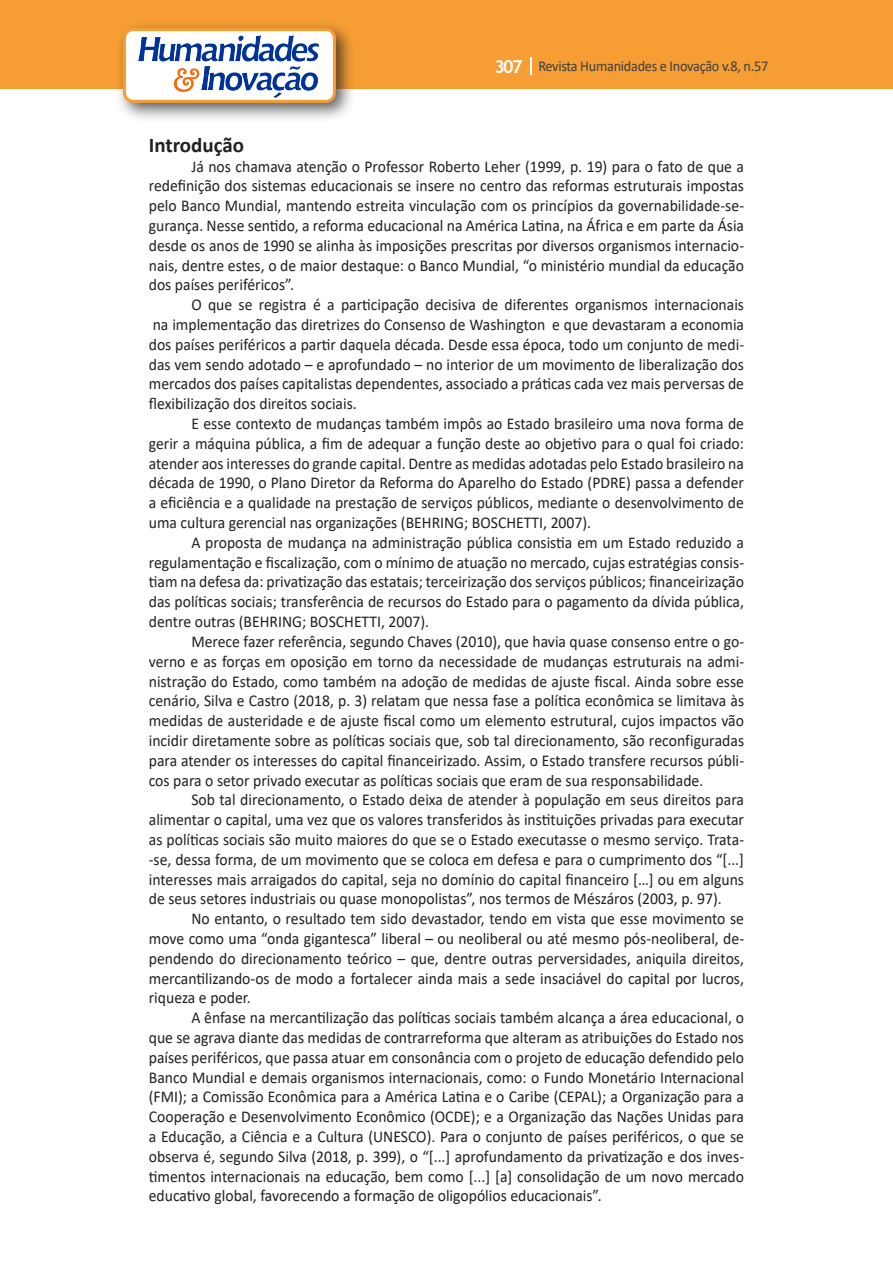
<style>
.page{position:relative;width:893px;height:1263px;background:#fff}
.page>*{position:absolute;margin:0;border:0;box-sizing:border-box;transform-origin:0 0}
.Titulo_2{font:700 21px "Calibri";color:#231f20}
.Texto{font:16.5px/19.8px "Calibri";color:#231f20;text-align:justify;scale:.95 1}
.t1{font:15px "Calibri";letter-spacing:-.02em;color:#3e3e3f;scale:.95 1}
.s1{font-family:"Trebuchet MS";font-weight:700;font-size:18px;color:#fff}
</style>
<div class="page">
<div style="left:0;top:0;width:893px;height:88px;background:#f69e34"></div>
<svg style="left:530px;top:57px;width:2px;height:18px"></svg>
<div style="left:115px;top:20px;width:241px;height:103px;background:#231f20;opacity:.75"></div>
<div style="left:125px;top:30px;width:209px;height:71px;background:#fff;border-radius:9px"></div>
<img style="left:138px;top:35px;width:181px;height:62px">
<div style="left:123px;top:28px;width:213px;height:75px;border:3px solid #f69e34;border-radius:9px"></div>
<p class="t1" style="left:495px;top:56px;width:290px"><span class="s1">307</span> Revista Humanidades e Inovação v.8, n.57</p>
<p class="Titulo_2" style="left:149px;top:130px;width:97px">Introdução</p>
<p class="Texto" style="left:149px;top:156px;width:628px;text-indent:43px">Já nos chamava atenção o Professor Roberto Leher (1999, p. 19) para o fato de que a redefinição dos sistemas educacionais se insere no centro das reformas estruturais impostas pelo Banco Mundial, mantendo estreita vinculação com os princípios da governabilidade-se&shy;gurança. Nesse sentido, a reforma educacional na América Latina, na África e em parte da Ásia desde os anos de 1990 se alinha às imposições prescritas por diversos organismos internacio&shy;nais, dentre estes, o de maior destaque: o Banco Mundial, “o ministério mundial da educação dos países periféricos”.</p>
<p class="Texto" style="left:149px;top:294px;width:628px;text-indent:43px">O que se registra é a participação decisiva de diferentes organismos internacionais na implementação das diretrizes do Consenso de Washington e que devastaram a economia dos países periféricos a partir daquela década. Desde essa época, todo um conjunto de medi&shy;das vem sendo adotado – e aprofundado – no interior de um movimento de liberalização dos mercados dos países capitalistas dependentes, associado a práticas cada vez mais perversas de flexibilização dos direitos sociais.</p>
<p class="Texto" style="left:149px;top:413px;width:628px;text-indent:43px">E esse contexto de mudanças também impôs ao Estado brasileiro uma nova forma de gerir a máquina pública, a fim de adequar a função deste ao objetivo para o qual foi criado: atender aos interesses do grande capital. Dentre as medidas adotadas pelo Estado brasileiro na década de 1990, o Plano Diretor da Reforma do Aparelho do Estado (PDRE) passa a defender a eficiência e a qualidade na prestação de serviços públicos, mediante o desenvolvimento de uma cultura gerencial nas organizações (BEHRING; BOSCHETTI, 2007).</p>
<p class="Texto" style="left:149px;top:532px;width:628px;text-indent:43px">A proposta de mudança na administração pública consistia em um Estado reduzido a regulamentação e fiscalização, com o mínimo de atuação no mercado, cujas estratégias consis&shy;tiam na defesa da: privatização das estatais; terceirização dos serviços públicos; financeirização das políticas sociais; transferência de recursos do Estado para o pagamento da dívida pública, dentre outras (BEHRING; BOSCHETTI, 2007).</p>
<p class="Texto" style="left:149px;top:631px;width:628px;text-indent:43px">Merece fazer referência, segundo Chaves (2010), que havia quase consenso entre o go&shy;verno e as forças em oposição em torno da necessidade de mudanças estruturais na admi&shy;nistração do Estado, como também na adoção de medidas de ajuste fiscal. Ainda sobre esse cenário, Silva e Castro (2018, p. 3) relatam que nessa fase a política econômica se limitava às medidas de austeridade e de ajuste fiscal como um elemento estrutural, cujos impactos vão incidir diretamente sobre as políticas sociais que, sob tal direcionamento, são reconfiguradas para atender os interesses do capital financeirizado. Assim, o Estado transfere recursos públi&shy;cos para o setor privado executar as políticas sociais que eram de sua responsabilidade.</p>
<p class="Texto" style="left:149px;top:789px;width:628px;text-indent:43px">Sob tal direcionamento, o Estado deixa de atender à população em seus direitos para alimentar o capital, uma vez que os valores transferidos às instituições privadas para executar as políticas sociais são muito maiores do que se o Estado executasse o mesmo serviço. Trata--se, dessa forma, de um movimento que se coloca em defesa e para o cumprimento dos “[...] interesses mais arraigados do capital, seja no domínio do capital financeiro […] ou em alguns de seus setores industriais ou quase monopolistas”, nos termos de Mészáros (2003, p. 97).</p>
<p class="Texto" style="left:149px;top:908px;width:628px;text-indent:43px">No entanto, o resultado tem sido devastador, tendo em vista que esse movimento se move como uma “onda gigantesca” liberal – ou neoliberal ou até mesmo pós-neoliberal, de&shy;pendendo do direcionamento teórico – que, dentre outras perversidades, aniquila direitos, mercantilizando-os de modo a fortalecer ainda mais a sede insaciável do capital por lucros, riqueza e poder.</p>
<p class="Texto" style="left:149px;top:1007px;width:628px;text-indent:43px">A ênfase na mercantilização das políticas sociais também alcança a área educacional, o que se agrava diante das medidas de contrarreforma que alteram as atribuições do Estado nos países periféricos, que passa atuar em consonância com o projeto de educação defendido pelo Banco Mundial e demais organismos internacionais, como: o Fundo Monetário Internacional (FMI); a Comissão Econômica para a América Latina e o Caribe (CEPAL); a Organização para a Cooperação e Desenvolvimento Econômico (OCDE); e a Organização das Nações Unidas para a Educação, a Ciência e a Cultura (UNESCO). Para o conjunto de países periféricos, o que se observa é, segundo Silva (2018, p. 399), o “[...] aprofundamento da privatização e dos inves&shy;timentos internacionais na educação, bem como [...] [a] consolidação de um novo mercado educativo global, favorecendo a formação de oligopólios educacionais”.</p>
</div>
